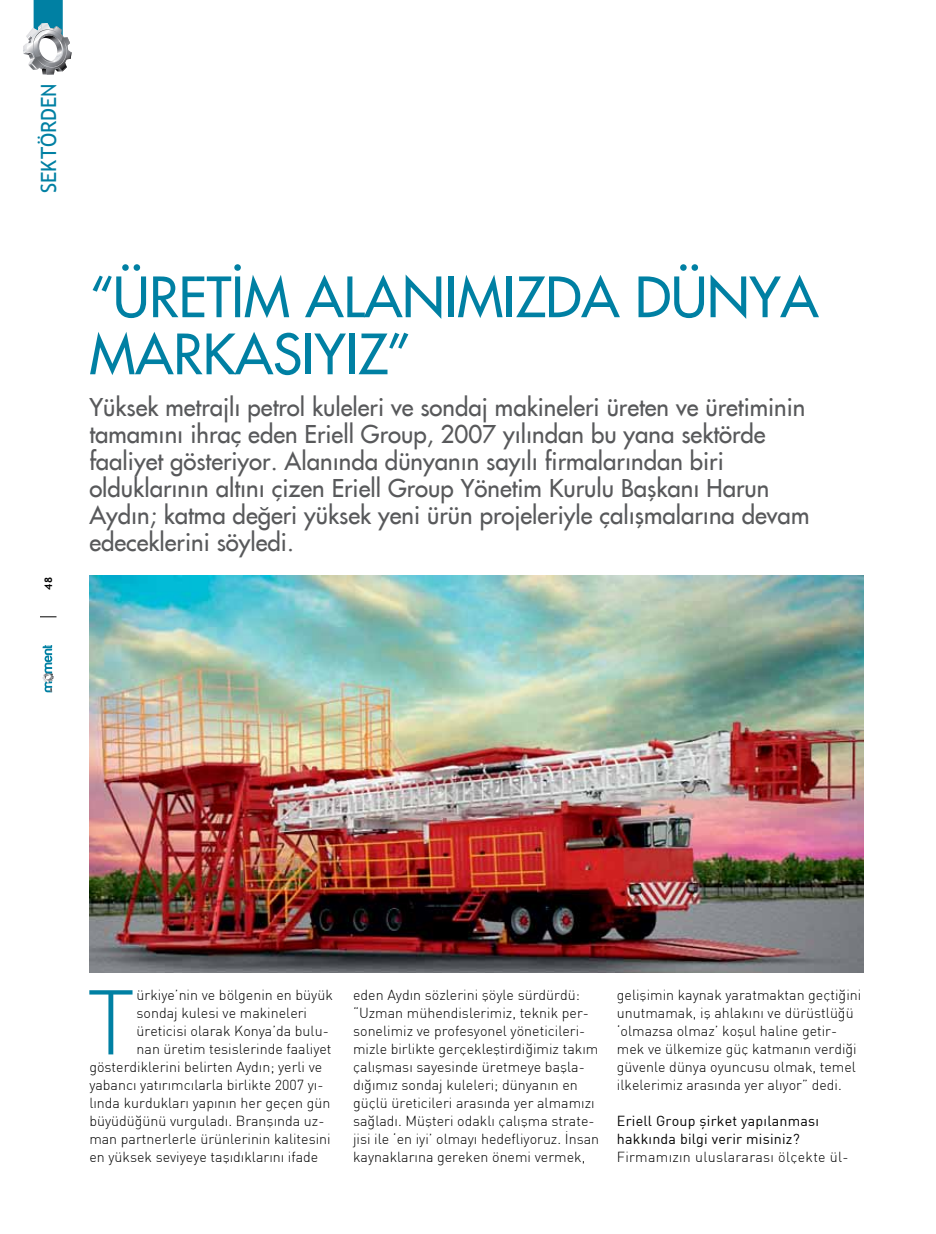
<style>
.page{position:relative;width:936px;height:1234px;background:#fff}
.page>*{position:absolute;margin:0;border:0;box-sizing:border-box;transform-origin:0 0}
.t1{font:300 90.15px "DI Nbek";color:#0080a3}
.t2{font:54px "Beatles";color:#0080a3}
.t3{font:24px/27px "Beatles";color:#58595b}
.t4{font:21px "Trebuchet MS";color:#0080a3}
.t5{font:300 14.25px/18px "DI Nbek";color:#000}
.t6{font:14.25px/18px "DIN Bek";letter-spacing:.015em;color:#000}
.t7{font:300 14.25px "DI Nbek";letter-spacing:.02em;color:#000}
.t8{font:700 10.5px "Trebuchet MS";color:#000}
</style>
<div class="page">
<svg style="left:23px;top:0;width:48px;height:74px"></svg>
<svg style="left:43px;top:645px;width:10px;height:47px"></svg>
<svg style="left:40px;top:616px;width:16px;height:1px"></svg>
<img style="left:89px;top:576px;width:774px;height:396px">
<h3 class="t4" style="left:36px;top:193px;width:111px;rotate:-90deg">SEKTÖRDEN</h3>
<p class="t8" style="left:42px;top:589px;width:14px;rotate:-90deg">48</p>
<h2 class="t2" style="left:89px;top:262px;width:83px">“ÜRETİ</h2>
<h2 class="t2" style="left:244px;top:262px;width:97px">M ALAN</h2>
<h2 class="t2" style="left:444px;top:262px;width:300px">IMIZDA DÜNYA</h2>
<h2 class="t2" style="left:89px;top:319px;width:81px">MARKAS</h2>
<h2 class="t2" style="left:302px;top:319px;width:111px">IYIZ”</h2>
<p class="t3" style="left:89px;top:394px;width:721px">Yüksek metrajlı petrol kuleleri ve sondaj makineleri üreten ve üretiminin tamamını ihraç eden Eriell Group, 2007 yılından bu yana sektörde faaliyet gösteriyor. Alanında dünyanın sayılı firmalarından biri olduklarının altını çizen Eriell Group Yönetim Kurulu Başkanı Harun Aydın; katma değeri yüksek yeni ürün projeleriyle çalışmalarına devam edeceklerini söyledi.</p>
<h1 class="t1" style="left:87px;top:966px;width:50px">T</h1>
<p class="t5" style="left:136px;top:985px;width:198px">ürkiye’nin ve bölgenin en büyük</p>
<p class="t5" style="left:136px;top:1003px;width:172px">sondaj kulesi ve makineleri</p>
<p class="t5" style="left:136px;top:1021px;width:194px">üreticisi olarak Konya’da bulu-</p>
<p class="t5" style="left:136px;top:1039px;width:196px">nan üretim tesislerinde faaliyet</p>
<p class="t5" style="left:89px;top:1057px;width:234px">gösterdiklerini belirten Aydın; yerli ve</p>
<p class="t5" style="left:89px;top:1075px;width:235px">yabancı yatırımcılarla birlikte 2007 yı-</p>
<p class="t5" style="left:89px;top:1093px;width:242px">lında kurdukları yapının her geçen gün</p>
<p class="t5" style="left:89px;top:1111px;width:236px">büyüdüğünü vurguladı. Branşında uz-</p>
<p class="t5" style="left:89px;top:1129px;width:243px">man partnerlerle ürünlerinin kalitesini</p>
<p class="t5" style="left:89px;top:1147px;width:230px">en yüksek seviyeye taşıdıklarını ifade</p>
<p class="t5" style="left:353px;top:985px;width:247px">eden Aydın sözlerini şöyle sürdürdü: “Uzman mühendislerimiz, teknik per&shy;sonelimiz ve profesyonel yöneticileri&shy;mizle birlikte gerçekleştirdiğimiz takım çalışması sayesinde üretmeye başla&shy;dığımız sondaj kuleleri; dünyanın en güçlü üreticileri arasında yer almamızı sağladı. Müşteri odaklı çalışma strate&shy;jisi ile ‘en iyi’ olmayı hedefliyoruz. İnsan kaynaklarına gereken önemi vermek,</p>
<p class="t5" style="left:617px;top:985px;width:246px">gelişimin kaynak yaratmaktan geçtiğini unutmamak, iş ahlakını ve dürüstlüğü ‘olmazsa olmaz’ koşul haline getir&shy;mek ve ülkemize güç katmanın verdiği güvenle dünya oyuncusu olmak, temel ilkelerimiz arasında yer alıyor” dedi.</p>
<p class="t6" style="left:617px;top:1111px;width:204px">Eriell Group şirket yapılanması hakkında bilgi verir misiniz?</p>
<p class="t7" style="left:617px;top:1148px;width:233px">Firmamızın uluslararası ölçekte ül-</p>
</div>
